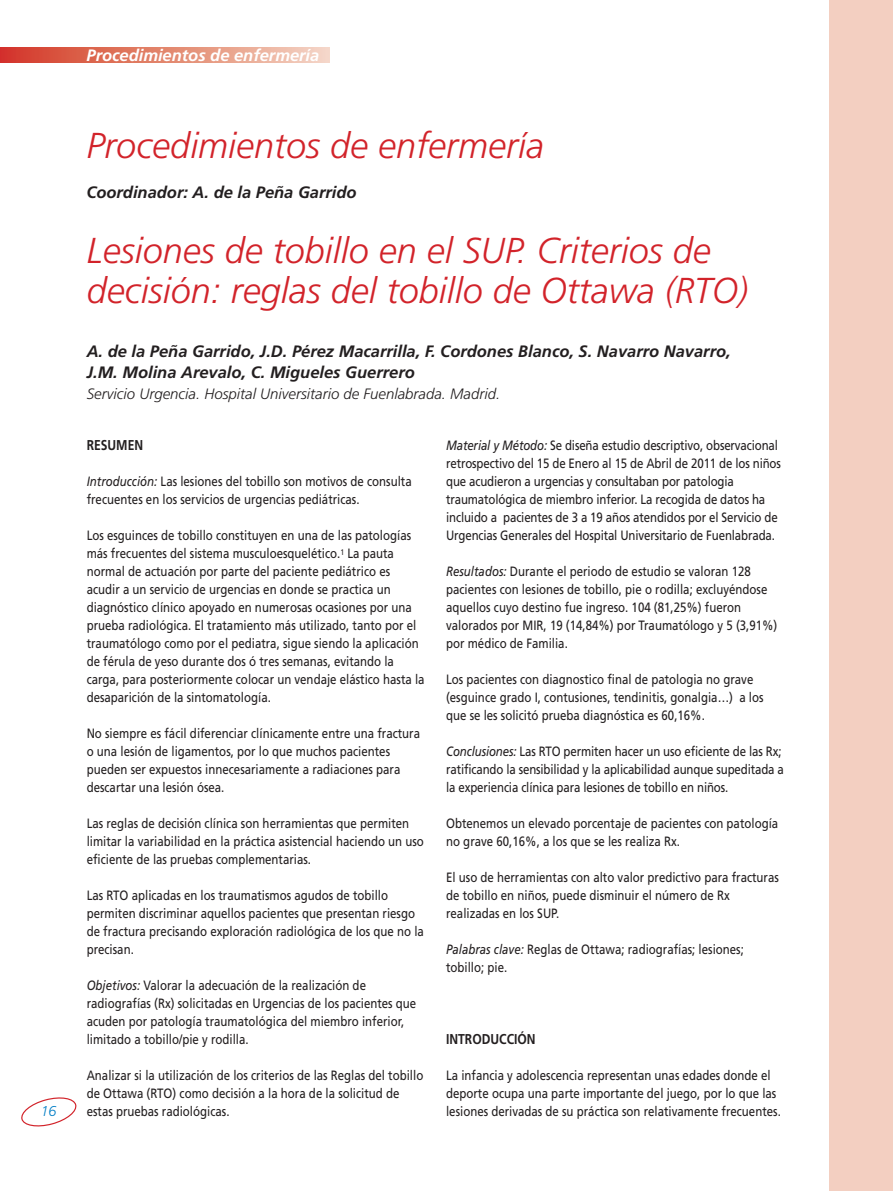
<style>
.page{position:relative;width:893px;height:1191px;background:#fff}
.page>*{position:absolute;margin:0;border:0;box-sizing:border-box;transform-origin:0 0}
.t1{font:italic 300 36px/40.5px "Frutiger";color:#d2232a}
.t2{font:italic 700 16.5px/21px "Frutiger";color:#231f20}
.t3{font:italic 700 16.5px "Frutiger";color:#fff}
.t4{font:italic 300 15px "Frutiger";color:#231f20}
.t5{font:700 14.25px "Frutiger";color:#231f20;scale:.85 1}
.t6{font:italic 300 14.25px "Frutiger";color:#007dc5}
.t7{font:13.5px/18px "Frutiger";color:#231f20;scale:.85 1}
.s1{font-style:italic}
</style>
<div class="page">
<div style="left:829px;top:0;width:64px;height:1191px;background:#f3cfc1"></div>
<svg style="left:21px;top:1097px;width:56px;height:30px"></svg>
<svg style="left:0;top:48px;width:330px;height:15px;background:#e38671"></svg>
<p class="t6" style="left:41px;top:1105px;width:17px">16</p>
<p class="t3" style="left:87px;top:49px;width:234px">Procedimientos de enfermería</p>
<h1 class="t1" style="left:86px;top:128px;width:459px">Procedimientos de enfermería</h1>
<p class="t2" style="left:86px;top:183px;width:272px">Coordinador: A. de la Peña Garrido</p>
<h1 class="t1" style="left:87px;top:233px;width:663px">Lesiones de tobillo en el SUP. Criterios de decisión: reglas del tobillo de Ottawa (RTO)</h1>
<p class="t2" style="left:87px;top:341px;width:646px">A. de la Peña Garrido, J.D. Pérez Macarrilla, F. Cordones Blanco, S. Navarro Navarro,<br>J.M. Molina Arevalo, C. Migueles Guerrero</p>
<p class="t4" style="left:87px;top:387px;width:415px">Servicio Urgencia. Hospital Universitario de Fuenlabrada. Madrid.</p>
<p class="t5" style="left:87px;top:439px;width:68px">RESUMEN</p>
<p class="t7" style="left:87px;top:473px;width:384px"><span class="s1">Introducción:</span> Las lesiones del tobillo son motivos de consulta frecuentes en los servicios de urgencias pediátricas.</p>
<p class="t7" style="left:87px;top:527px;width:399px">Los esguinces de tobillo constituyen en una de las patologías más frecuentes del sistema musculoesquelético.<sup>1</sup> La pauta normal de actuación por parte del paciente pediátrico es acudir a un servicio de urgencias en donde se practica un diagnóstico clínico apoyado en numerosas ocasiones por una prueba radiológica. El tratamiento más utilizado, tanto por el traumatólogo como por el pediatra, sigue siendo la aplicación de férula de yeso durante dos ó tres semanas, evitando la carga, para posteriormente colocar un vendaje elástico hasta la desaparición de la sintomatología.</p>
<p class="t7" style="left:87px;top:725px;width:394px">No siempre es fácil diferenciar clínicamente entre una fractura o una lesión de ligamentos, por lo que muchos pacientes pueden ser expuestos innecesariamente a radiaciones para descartar una lesión ósea.</p>
<p class="t7" style="left:87px;top:815px;width:398px">Las reglas de decisión clínica son herramientas que permiten limitar la variabilidad en la práctica asistencial haciendo un uso eficiente de las pruebas complementarias.</p>
<p class="t7" style="left:87px;top:887px;width:398px">Las RTO aplicadas en los traumatismos agudos de tobillo permiten discriminar aquellos pacientes que presentan riesgo de fractura precisando exploración radiológica de los que no la precisan.</p>
<p class="t7" style="left:87px;top:977px;width:389px"><span class="s1">Objetivos:</span> Valorar la adecuación de la realización de radiografías (Rx) solicitadas en Urgencias de los pacientes que acuden por patología traumatológica del miembro inferior, limitado a tobillo/pie y rodilla.</p>
<p class="t7" style="left:87px;top:1067px;width:398px">Analizar si la utilización de los criterios de las Reglas del tobillo de Ottawa (RTO) como decisión a la hora de la solicitud de estas pruebas radiológicas.</p>
<p class="t7" style="left:446px;top:437px;width:395px"><span class="s1">Material y Método:</span> Se diseña estudio descriptivo, observacional retrospectivo del 15 de Enero al 15 de Abril de 2011 de los niños que acudieron a urgencias y consultaban por patologia traumatológica de miembro inferior. La recogida de datos ha incluido a pacientes de 3 a 19 años atendidos por el Servicio de Urgencias Generales del Hospital Universitario de Fuenlabrada.</p>
<p class="t7" style="left:446px;top:563px;width:391px"><span class="s1">Resultados:</span> Durante el periodo de estudio se valoran 128 pacientes con lesiones de tobillo, pie o rodilla; excluyéndose aquellos cuyo destino fue ingreso. 104 (81,25%) fueron valorados por MIR, 19 (14,84%) por Traumatólogo y 5 (3,91%) por médico de Familia.</p>
<p class="t7" style="left:446px;top:671px;width:375px">Los pacientes con diagnostico final de patologia no grave (esguince grado I, contusiones, tendinitis, gonalgia…) a los que se les solicitó prueba diagnóstica es 60,16%.</p>
<p class="t7" style="left:446px;top:743px;width:399px"><span class="s1">Conclusiones:</span> Las RTO permiten hacer un uso eficiente de las Rx; ratificando la sensibilidad y la aplicabilidad aunque supeditada a la experiencia clínica para lesiones de tobillo en niños.</p>
<p class="t7" style="left:446px;top:815px;width:392px">Obtenemos un elevado porcentaje de pacientes con patología no grave 60,16%, a los que se les realiza Rx.</p>
<p class="t7" style="left:446px;top:869px;width:393px">El uso de herramientas con alto valor predictivo para fracturas de tobillo en niños, puede disminuir el número de Rx realizadas en los SUP.</p>
<p class="t7" style="left:446px;top:941px;width:352px"><span class="s1">Palabras clave:</span> Reglas de Ottawa; radiografías; lesiones; tobillo; pie.</p>
<p class="t5" style="left:446px;top:1033px;width:107px">INTRODUCCIÓN</p>
<p class="t7" style="left:446px;top:1067px;width:395px">La infancia y adolescencia representan unas edades donde el deporte ocupa una parte importante del juego, por lo que las lesiones derivadas de su práctica son relativamente frecuentes.</p>
</div>
